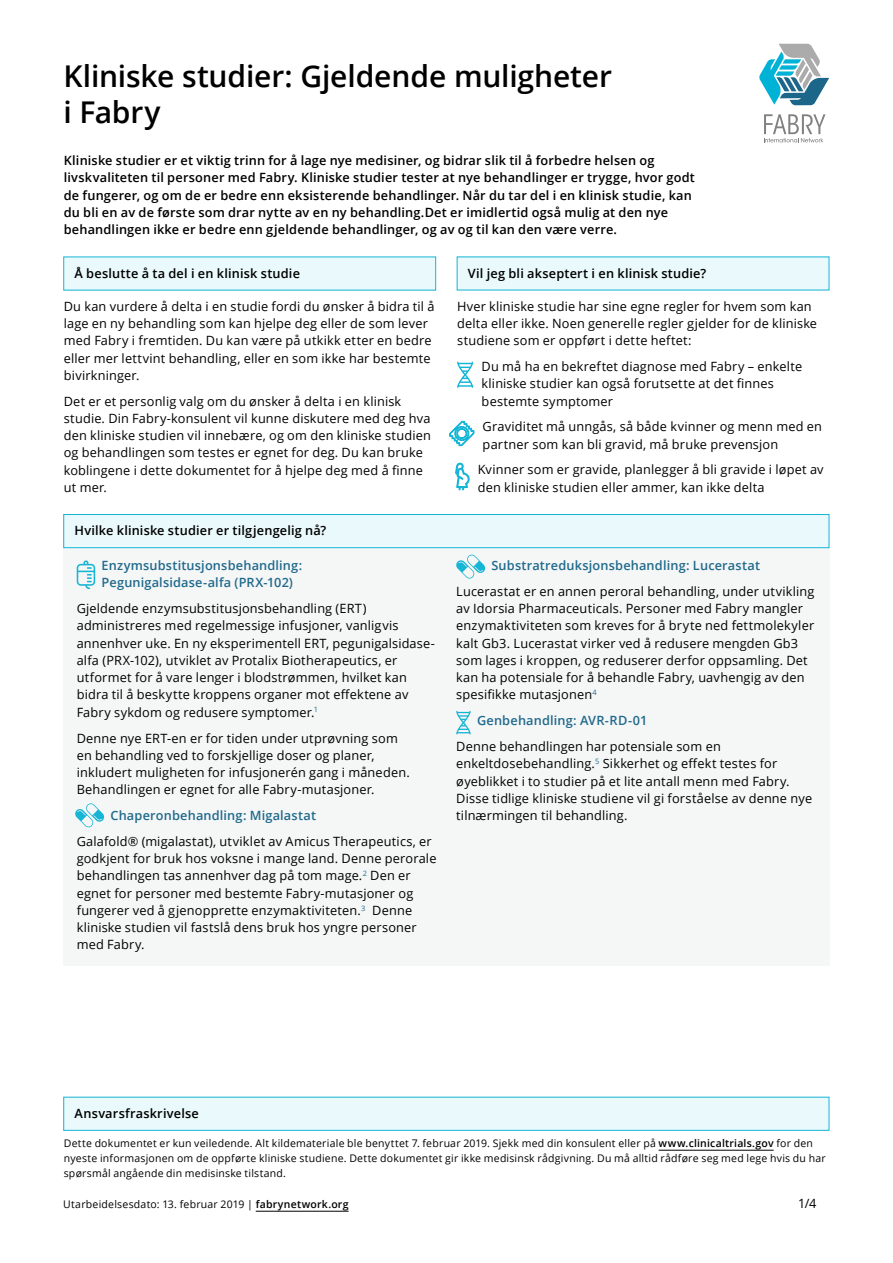
<style>
.page{position:relative;width:893px;height:1263px;background:#fff}
.page>*{position:absolute;margin:0;border:0;box-sizing:border-box;transform-origin:0 0}
.t1{font:600 30px/36px "Open Sans";letter-spacing:-.005em;color:#000}
.t2{font:12.75px/17.2px "Open Sans";letter-spacing:.015em;color:#000}
.t3{font:600 12.75px/17.2px "Open Sans";letter-spacing:.015em;color:#000}
.t4{font:600 12.75px/17.2px "Open Sans";letter-spacing:.01em;color:#206a8c}
.t5{font:10.5px/15px "Open Sans";letter-spacing:.02em;color:#000}
.s1{font-weight:600}
</style>
<div class="page">
<hr style="left:256px;top:1211px;width:93px;height:1px;background:#000">
<hr style="left:659px;top:1150px;width:115px;height:1px;background:#000">
<svg style="left:457px;top:362px;width:16px;height:26px"></svg>
<svg style="left:455px;top:463px;width:14px;height:28px"></svg>
<svg style="left:449px;top:421px;width:25px;height:25px"></svg>
<div style="left:64px;top:257px;width:372px;height:33px;background:#eaf9fb"></div>
<div style="left:457px;top:257px;width:372px;height:33px;background:#eaf9fb"></div>
<div style="left:64px;top:1097px;width:765px;height:33px;background:#eaf9fb"></div>
<div style="left:64px;top:540px;width:765px;height:426px;background:#f5f6f6"></div>
<div style="left:64px;top:514px;width:765px;height:34px;background:#eaf9fb"></div>
<div style="left:64px;top:514px;width:765px;height:34px;border:1px solid #15b5d6"></div>
<svg style="left:77px;top:560px;width:18px;height:29px"></svg>
<svg style="left:456px;top:711px;width:15px;height:23px"></svg>
<svg style="left:75px;top:803px;width:29px;height:25px"></svg>
<svg style="left:456px;top:554px;width:30px;height:25px"></svg>
<svg style="left:764px;top:114px;width:61px;height:28px"></svg>
<svg style="left:759px;top:44px;width:70px;height:61px"></svg>
<h1 class="t1" style="left:63px;top:58px;width:550px">Kliniske studier: Gjeldende muligheter i Fabry</h1>
<p class="t3" style="left:64px;top:152px;width:633px">Kliniske studier er et viktig trinn for å lage nye medisiner, og bidrar slik til å forbedre helsen og livskvaliteten til personer med Fabry. Kliniske studier tester at nye behandlinger er trygge, hvor godt de fungerer, og om de er bedre enn eksisterende behandlinger. Når du tar del i en klinisk studie, kan du bli en av de første som drar nytte av en ny behandling.Det er imidlertid også mulig at den nye behandlingen ikke er bedre enn gjeldende behandlinger, og av og til kan den være verre.</p>
<p class="t3" style="left:75px;top:264px;width:227px">Å beslutte å ta del i en klinisk studie</p>
<p class="t3" style="left:468px;top:264px;width:240px">Vil jeg bli akseptert i en klinisk studie?</p>
<p class="t2" style="left:64px;top:297px;width:372px">Du kan vurdere å delta i en studie fordi du ønsker å bidra til å lage en ny behandling som kan hjelpe deg eller de som lever med Fabry i fremtiden. Du kan være på utkikk etter en bedre eller mer lettvint behandling, eller en som ikke har bestemte bivirkninger.</p>
<p class="t2" style="left:64px;top:392px;width:369px">Det er et personlig valg om du ønsker å delta i en klinisk studie. Din Fabry-konsulent vil kunne diskutere med deg hva den kliniske studien vil innebære, og om den kliniske studien og behandlingen som testes er egnet for deg. Du kan bruke koblingene i dette dokumentet for å hjelpe deg med å finne ut mer.</p>
<p class="t3" style="left:75px;top:522px;width:253px">Hvilke kliniske studier er tilgjengelig nå?</p>
<p class="t4" style="left:102px;top:557px;width:202px">Enzymsubstitusjonsbehandling:<br>Pegunigalsidase-alfa (PRX-102)</p>
<p class="t2" style="left:77px;top:600px;width:360px">Gjeldende enzymsubstitusjonsbehandling (ERT) administreres med regelmessige infusjoner, vanligvis annenhver uke. En ny eksperimentell ERT, pegunigalsidase&shy;alfa (PRX-102), utviklet av Protalix Biotherapeutics, er utformet for å vare lenger i blodstrømmen, hvilket kan bidra til å beskytte kroppens organer mot effektene av Fabry sykdom og redusere symptomer.<sup>1</sup></p>
<p class="t2" style="left:77px;top:729px;width:335px">Denne nye ERT-en er for tiden under utprøvning som en behandling ved to forskjellige doser og planer, inkludert muligheten for infusjonerén gang i måneden.<br>Behandlingen er egnet for alle Fabry-mutasjoner.</p>
<p class="t4" style="left:110px;top:806px;width:207px">Chaperonbehandling: Migalastat</p>
<p class="t2" style="left:77px;top:832px;width:361px">Galafold® (migalastat), utviklet av Amicus Therapeutics, er godkjent for bruk hos voksne i mange land. Denne perorale behandlingen tas annenhver dag på tom mage.<sup>2</sup> Den er egnet for personer med bestemte Fabry-mutasjoner og fungerer ved å gjenopprette enzymaktiviteten.<sup>3</sup> Denne kliniske studien vil fastslå dens bruk hos yngre personer med Fabry.</p>
<p class="t2" style="left:457px;top:297px;width:361px">Hver kliniske studie har sine egne regler for hvem som kan delta eller ikke. Noen generelle regler gjelder for de kliniske studiene som er oppført i dette heftet:</p>
<p class="t2" style="left:482px;top:357px;width:322px">Du må ha en bekreftet diagnose med Fabry – enkelte kliniske studier kan også forutsette at det finnes bestemte symptomer</p>
<p class="t2" style="left:483px;top:418px;width:341px">Graviditet må unngås, så både kvinner og menn med en partner som kan bli gravid, må bruke prevensjon</p>
<p class="t2" style="left:478px;top:461px;width:347px">Kvinner som er gravide, planlegger å bli gravide i løpet av den kliniske studien eller ammer, kan ikke delta</p>
<p class="t4" style="left:491px;top:557px;width:270px">Substratreduksjonsbehandling: Lucerastat</p>
<p class="t2" style="left:456px;top:582px;width:360px">Lucerastat er en annen peroral behandling, under utvikling av Idorsia Pharmaceuticals. Personer med Fabry mangler enzymaktiviteten som kreves for å bryte ned fettmolekyler kalt Gb3. Lucerastat virker ved å redusere mengden Gb3 som lages i kroppen, og reduserer derfor oppsamling. Det kan ha potensiale for å behandle Fabry, uavhengig av den spesifikke mutasjonen<sup>4</sup></p>
<p class="t4" style="left:477px;top:712px;width:172px">Genbehandling: AVR-RD-01</p>
<p class="t2" style="left:456px;top:737px;width:357px">Denne behandlingen har potensiale som en enkeltdosebehandling.<sup>5</sup> Sikkerhet og effekt testes for øyeblikket i to studier på et lite antall menn med Fabry.<br>Disse tidlige kliniske studiene vil gi forståelse av denne nye tilnærmingen til behandling.</p>
<p class="t3" style="left:75px;top:1104px;width:126px">Ansvarsfraskrivelse</p>
<p class="t5" style="left:64px;top:1135px;width:763px">Dette dokumentet er kun veiledende. Alt kildemateriale ble benyttet 7. februar 2019. Sjekk med din konsulent eller på <span class="s1">www.clinicaltrials.gov</span> for den nyeste informasjonen om de oppførte kliniske studiene. Dette dokumentet gir ikke medisinsk rådgivning. Du må alltid rådføre seg med lege hvis du har spørsmål angående din medisinske tilstand.</p>
<p class="t5" style="left:63px;top:1196px;width:287px">Utarbeidelsesdato: 13. februar 2019 | <span class="s1">fabrynetwork.org</span></p>
<p class="t2" style="left:798px;top:1194px;width:20px">1/4</p>
</div>
